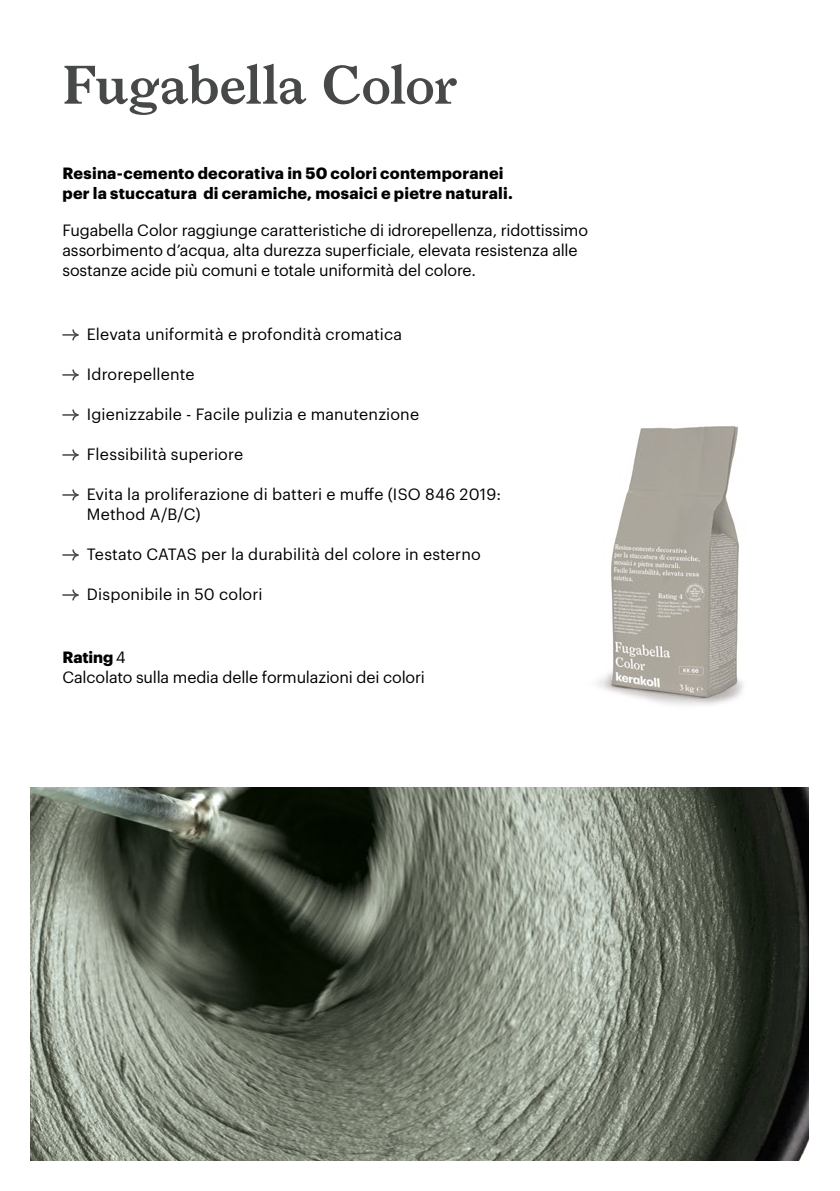
<style>
.page{position:relative;width:840px;height:1191px;background:#fff}
.page>*{position:absolute;margin:0;border:0;box-sizing:border-box;transform-origin:0 0}
.t1{font:600 52px "Larish Neue";letter-spacing:-.015em;color:#474949}
.t2{font:16px/20px "Graphik";color:#000}
.t3{font:700 16px/20px "Graphik";letter-spacing:.015em;color:#000}
.s1{font-weight:700}
</style>
<div class="page">
<svg style="left:62px;top:329px;width:17px;height:12px"></svg>
<svg style="left:62px;top:369px;width:17px;height:12px"></svg>
<svg style="left:62px;top:409px;width:17px;height:12px"></svg>
<svg style="left:62px;top:449px;width:17px;height:12px"></svg>
<svg style="left:62px;top:489px;width:17px;height:12px"></svg>
<svg style="left:62px;top:549px;width:17px;height:12px"></svg>
<svg style="left:62px;top:589px;width:17px;height:12px"></svg>
<img style="left:597px;top:426px;width:146px;height:279px">
<img style="left:30px;top:787px;width:778px;height:373px">
<h1 class="t1" style="left:62px;top:45px;width:396px">Fugabella Color</h1>
<p class="t3" style="left:62px;top:162px;width:451px">Resina-cemento decorativa in 50 colori contemporanei per la stuccatura di ceramiche, mosaici e pietre naturali.</p>
<p class="t2" style="left:62px;top:218px;width:527px">Fugabella Color raggiunge caratteristiche di idrorepellenza, ridottissimo assorbimento d’acqua, alta durezza superficiale, elevata resistenza alle sostanze acide più comuni e totale uniformità del colore.</p>
<p class="t2" style="left:87px;top:323px;width:317px">Elevata uniformità e profondità cromatica</p>
<p class="t2" style="left:87px;top:363px;width:109px">Idrorepellente</p>
<p class="t2" style="left:87px;top:403px;width:333px">Igienizzabile - Facile pulizia e manutenzione</p>
<p class="t2" style="left:87px;top:443px;width:158px">Flessibilità superiore</p>
<p class="t2" style="left:87px;top:483px;width:416px">Evita la proliferazione di batteri e muffe (ISO 846 2019:<br>Method A/B/C)</p>
<p class="t2" style="left:87px;top:543px;width:395px">Testato CATAS per la durabilità del colore in esterno</p>
<p class="t2" style="left:87px;top:583px;width:177px">Disponibile in 50 colori</p>
<p class="t2" style="left:62px;top:646px;width:364px"><span class="s1">Rating</span> 4<br>Calcolato sulla media delle formulazioni dei colori</p>
</div>
